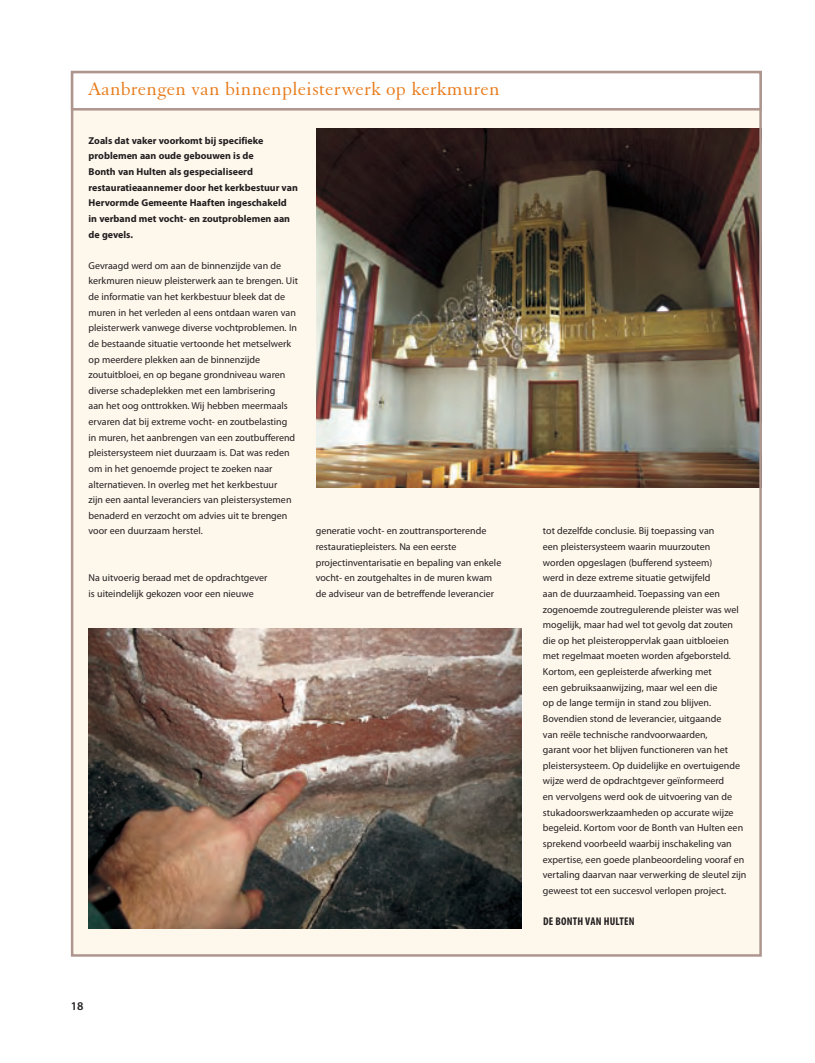
<style>
.page{position:relative;width:815px;height:1063px;background:#fff}
.page>*{position:absolute;margin:0;border:0;box-sizing:border-box;transform-origin:0 0}
.kader_kopje{font:20px "Elegant Garamond BT";letter-spacing:.015em;color:#e87c1d}
.t1{font:600 11.88px "Myriad Pro";color:#231f20}
.auteur{font:700 condensed 11.25px "Myriad Pro";letter-spacing:.02em;color:#231f20}
.kader_platte_tekst{font:10px/15.6px "Myriad Pro";color:#231f20}
.kader_platte_tekst-2{font:700 10px/15.6px "Myriad Pro";color:#231f20}
</style>
<div class="page">
<div style="left:72px;top:72px;width:689px;height:883px;background:#fdf7ec"></div>
<img style="left:316px;top:128px;width:443px;height:360px">
<img style="left:89px;top:628px;width:433px;height:301px">
<div style="left:72px;top:72px;width:689px;height:37px;background:#fff"></div>
<div style="left:71px;top:71px;width:691px;height:40px;border:2px solid #ae968f"></div>
<p class="kader_kopje" style="left:89px;top:76px;width:413px">Aanbrengen van binnenpleisterwerk op kerkmuren</p>
<p class="kader_platte_tekst-2" style="left:89px;top:132px;width:211px">Zoals dat vaker voorkomt bij specifieke problemen aan oude gebouwen is de<br>Bonth van Hulten als gespecialiseerd restauratieaannemer door het kerkbestuur van Hervormde Gemeente Haaften ingeschakeld<br>in verband met vocht- en zoutproblemen aan de gevels.</p>
<p class="kader_platte_tekst" style="left:89px;top:257px;width:211px">Gevraagd werd om aan de binnenzijde van de kerkmuren nieuw pleisterwerk aan te brengen. Uit de informatie van het kerkbestuur bleek dat de muren in het verleden al eens ontdaan waren van pleisterwerk vanwege diverse vochtproblemen. In de bestaande situatie vertoonde het metselwerk op meerdere plekken aan de binnenzijde zoutuitbloei, en op begane grondniveau waren diverse schadeplekken met een lambrisering<br>aan het oog onttrokken. Wij hebben meermaals ervaren dat bij extreme vocht- en zoutbelasting<br>in muren, het aanbrengen van een zoutbufferend pleistersysteem niet duurzaam is. Dat was reden om in het genoemde project te zoeken naar alternatieven. In overleg met het kerkbestuur<br>zijn een aantal leveranciers van pleistersystemen benaderd en verzocht om advies uit te brengen voor een duurzaam herstel.</p>
<p class="kader_platte_tekst" style="left:89px;top:570px;width:180px">Na uitvoerig beraad met de opdrachtgever is uiteindelijk gekozen voor een nieuwe</p>
<p class="kader_platte_tekst" style="left:316px;top:523px;width:187px">generatie vocht- en zouttransporterende restauratiepleisters. Na een eerste projectinventarisatie en bepaling van enkele vocht- en zoutgehaltes in de muren kwam de adviseur van de betreffende leverancier</p>
<p class="kader_platte_tekst" style="left:543px;top:523px;width:205px">tot dezelfde conclusie. Bij toepassing van<br>een pleistersysteem waarin muurzouten<br>worden opgeslagen (bufferend systeem)<br>werd in deze extreme situatie getwijfeld<br>aan de duurzaamheid. Toepassing van een zogenoemde zoutregulerende pleister was wel mogelijk, maar had wel tot gevolg dat zouten die op het pleisteroppervlak gaan uitbloeien met regelmaat moeten worden afgeborsteld.<br>Kortom, een gepleisterde afwerking met<br>een gebruiksaanwijzing, maar wel een die<br>op de lange termijn in stand zou blijven.<br>Bovendien stond de leverancier, uitgaande<br>van reële technische randvoorwaarden,<br>garant voor het blijven functioneren van het pleistersysteem. Op duidelijke en overtuigende wijze werd de opdrachtgever geïnformeerd<br>en vervolgens werd ook de uitvoering van de stukadoorswerkzaamheden op accurate wijze begeleid. Kortom voor de Bonth van Hulten een sprekend voorbeeld waarbij inschakeling van expertise, een goede planbeoordeling vooraf en vertaling daarvan naar verwerking de sleutel zijn geweest tot een succesvol verlopen project.</p>
<p class="auteur" style="left:543px;top:914px;width:93px">DE BONTH VAN HULTEN</p>
<p class="t1" style="left:71px;top:998px;width:13px">18</p>
</div>
